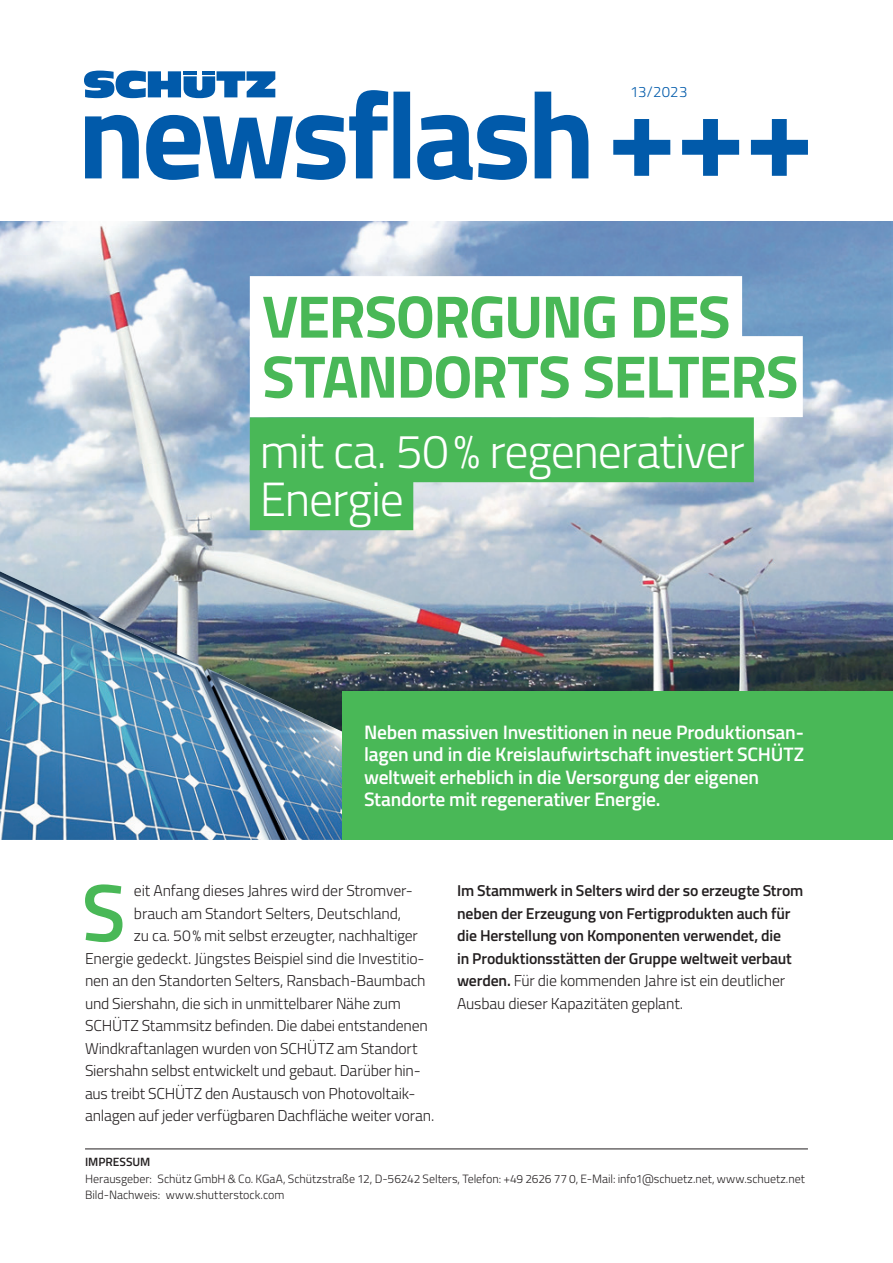
<style>
.page{position:relative;width:893px;height:1263px;background:#fff}
.page>*{position:absolute;margin:0;border:0;box-sizing:border-box;transform-origin:0 0}
.t1{font:600 81.45px "Cairo";color:#49b857}
.t2{font:700 60px/60px "Cairo";letter-spacing:-.025em;color:#49b857}
.t3{font:300 48px/48px "Cairo";letter-spacing:-.025em;color:#fff}
.t4{font:600 19.5px/22.5px "Cairo";letter-spacing:-.015em;color:#fff}
.t5{font:300 15.75px "Cairo";letter-spacing:-.015em;color:#231f20}
.t6{font:600 15.75px/22.5px "Cairo";letter-spacing:-.01em;color:#231f20}
.t7{font:300 15px "Cairo";letter-spacing:.01em;color:#015aaa}
.t8{font:300 12px/16.5px "Cairo";color:#231f20}
.t9{font:600 12px "Cairo";letter-spacing:-.005em;color:#231f20}
.s1{font-weight:300}
</style>
<div class="page">
<img style="left:0;top:221px;width:893px;height:470px">
<img style="left:0;top:571px;width:520px;height:269px">
<hr style="left:85px;top:1148px;width:723px;height:1px;background:#231f20">
<div style="left:343px;top:691px;width:550px;height:149px;background:#49b857"></div>
<div style="left:250px;top:276px;width:492px;height:81px;background:#fff"></div>
<div style="left:250px;top:336px;width:553px;height:81px;background:#fff"></div>
<div style="left:250px;top:417px;width:504px;height:65px;background:#49b857"></div>
<div style="left:250px;top:465px;width:163px;height:65px;background:#49b857"></div>
<svg style="left:84px;top:71px;width:191px;height:19px"></svg>
<hr style="left:184px;top:71px;width:13px;height:4px;background:#015aaa">
<hr style="left:202px;top:71px;width:13px;height:4px;background:#015aaa">
<svg style="left:85px;top:90px;width:723px;height:90px"></svg>
<p class="t7" style="left:630px;top:81px;width:59px">13/2023</p>
<h2 class="t2" style="left:262px;top:286px;width:538px">VERSORGUNG DES<br>STANDORTS SELTERS</h2>
<h3 class="t3" style="left:260px;top:427px;width:487px">mit ca. 50% regenerativer<br>Energie</h3>
<p class="t4" style="left:364px;top:721px;width:442px">Neben massiven Investitionen in neue Produktionsan&shy;lagen und in die Kreislaufwirtschaft investiert SCHÜTZ weltweit erheblich in die Versorgung der eigenen Standorte mit regenerativer Energie.</p>
<h1 class="t1" style="left:82px;top:851px;width:46px">S</h1>
<p class="t5" style="left:134px;top:879px;width:280px">eit Anfang dieses Jahres wird der Stromver-</p>
<p class="t5" style="left:134px;top:902px;width:269px">brauch am Standort Selters, Deutschland,</p>
<p class="t5" style="left:134px;top:924px;width:285px">zu ca. 50% mit selbst erzeugter, nachhaltiger</p>
<p class="t5" style="left:85px;top:947px;width:341px">Energie gedeckt. Jüngstes Beispiel sind die Investitio-</p>
<p class="t5" style="left:85px;top:969px;width:342px">nen an den Standorten Selters, Ransbach-Baumbach</p>
<p class="t5" style="left:85px;top:992px;width:317px">und Siershahn, die sich in unmittelbarer Nähe zum</p>
<p class="t5" style="left:85px;top:1014px;width:344px">SCHÜTZ Stammsitz befinden. Die dabei entstandenen</p>
<p class="t5" style="left:85px;top:1037px;width:334px">Windkraftanlagen wurden von SCHÜTZ am Standort</p>
<p class="t5" style="left:85px;top:1059px;width:337px">Siershahn selbst entwickelt und gebaut. Darüber hin-</p>
<p class="t5" style="left:85px;top:1082px;width:332px">aus treibt SCHÜTZ den Austausch von Photovoltaik-</p>
<p class="t5" style="left:85px;top:1104px;width:351px">anlagen auf jeder verfügbaren Dachfläche weiter voran.</p>
<p class="t6" style="left:457px;top:880px;width:348px">Im Stammwerk in Selters wird der so erzeugte Strom neben der Erzeugung von Fertigprodukten auch für die Herstellung von Komponenten verwendet, die<br>in Produktionsstätten der Gruppe weltweit verbaut werden. <span class="s1">Für die kommenden Jahre ist ein deutlicher Ausbau dieser Kapazitäten geplant.</span></p>
<p class="t9" style="left:85px;top:1153px;width:67px">IMPRESSUM</p>
<p class="t8" style="left:85px;top:1170px;width:721px">Herausgeber: Schütz GmbH &amp; Co. KGaA, Schützstraße 12, D-56242 Selters, Telefon: +49 2626 77 0, E-Mail: info1@schuetz.net, www.schuetz.net<br>Bild-Nachweis: www.shutterstock.com</p>
</div>
